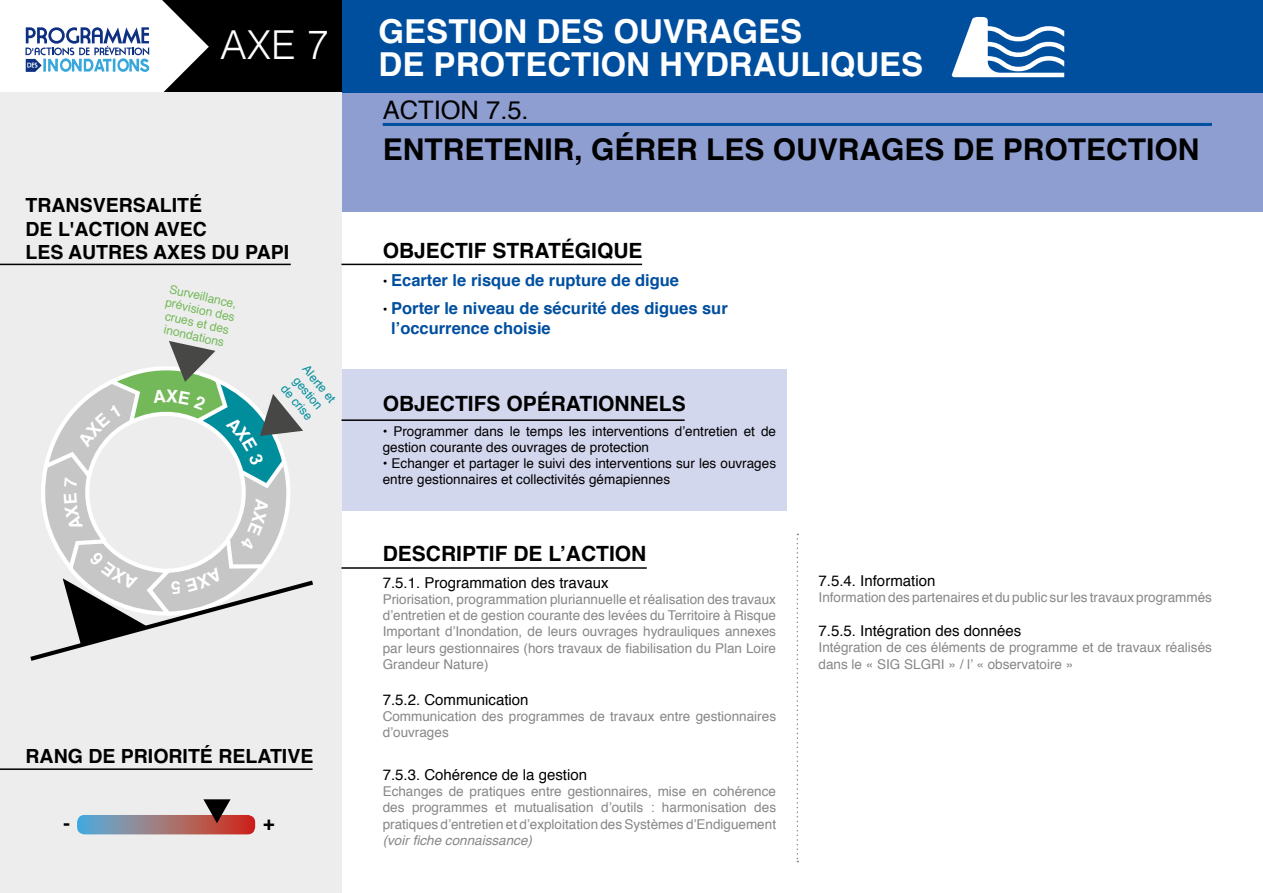
<style>
.page{position:relative;width:1263px;height:893px;background:#fff}
.page>*{position:absolute;margin:0;border:0;box-sizing:border-box;transform-origin:0 0}
.t1{font:300 39.9px "Helvetica";color:#fff}
.t2{font:700 33px/33px "Helvetica";color:#fff}
.t3{font:700 30px "Helvetica";color:#000}
.t4{font:25.5px "Helvetica";color:#000}
.t5{font:700 21px "Helvetica";color:#000}
.t6{font:700 19.5px/23.4px "Helvetica";color:#000}
.t7{font:700 16.5px/19.8px "Helvetica";color:#004f9f}
.t8{font:15px "Helvetica";color:#000}
.t9{font:13.5px/16.2px "Helvetica";color:#878787;text-align:justify}
.t10{font:13.5px/16.2px "Helvetica";color:#000}
.t11{font:italic 13.5px "Helvetica";color:#878787}
.t12{font:12px/13.5px "Helvetica";color:#74b959;text-align:center}
.t13{font:12px/14.4px "Helvetica";color:#008d9c}
.s1{font-weight:400;font-size:13.5px;color:#000}
</style>
<div class="page">
<div style="left:341px;top:369px;width:446px;height:141px;background:#d3d7ee"></div>
<div style="left:0;top:92px;width:1263px;height:120px;background:#8e9ed1"></div>
<div style="left:341px;top:0;width:922px;height:92px;background:#004f9f"></div>
<div style="left:159px;top:0;width:182px;height:92px;background:#000"></div>
<div style="left:0;top:92px;width:341px;height:801px;background:#ededed"></div>
<svg style="left:796px;top:534px;width:2px;height:328px"></svg>
<hr style="left:0;top:264px;width:291px;height:1px;background:#000">
<hr style="left:0;top:768px;width:313px;height:2px;background:#000">
<svg style="left:77px;top:799px;width:178px;height:35px"></svg>
<hr style="left:383px;top:123px;width:829px;height:3px;background:#004f9f">
<hr style="left:341px;top:264px;width:301px;height:1px;background:#000">
<hr style="left:341px;top:419px;width:344px;height:2px;background:#000">
<hr style="left:341px;top:567px;width:306px;height:2px;background:#000">
<svg style="left:26px;top:0;width:183px;height:92px"></svg>
<svg style="left:952px;top:16px;width:112px;height:61px"></svg>
<svg style="left:30px;top:341px;width:283px;height:320px"></svg>
<h1 class="t1" style="left:220px;top:11px;width:110px">AXE 7</h1>
<h3 class="t6" style="left:26px;top:194px;width:265px">TRANSVERSALITÉ<br>DE L'ACTION AVEC<br>LES AUTRES AXES DU PAPI</h3>
<p class="t12" style="left:170px;top:282px;width:72px;rotate:13deg">Surveillance, prévision des crues et des inondations</p>
<p class="t13" style="left:310px;top:362px;width:46px;rotate:51deg">Alerte et gestion de crise</p>
<h3 class="t6" style="left:26px;top:745px;width:289px">RANG DE PRIORITÉ RELATIVE</h3>
<h3 class="t6" style="left:63px;top:812px;width:8px">-</h3>
<h3 class="t6" style="left:263px;top:812px;width:13px">+</h3>
<h2 class="t2" style="left:379px;top:15px;width:546px">GESTION DES OUVRAGES<br>DE PROTECTION HYDRAULIQUES</h2>
<h3 class="t4" style="left:383px;top:90px;width:147px">ACTION 7.5.</h3>
<h3 class="t3" style="left:383px;top:125px;width:818px">ENTRETENIR, GÉRER LES OUVRAGES DE PROTECTION</h3>
<h3 class="t5" style="left:383px;top:233px;width:261px">OBJECTIF STRATÉGIQUE</h3>
<p class="t7" style="left:383px;top:271px;width:298px"><span class="s1">•</span> Ecarter le risque de rupture de digue</p>
<p class="t7" style="left:391px;top:299px;width:338px;text-indent:-8px"><span class="s1">•</span> Porter le niveau de sécurité des digues sur l’occurrence choisie</p>
<h3 class="t5" style="left:383px;top:387px;width:304px">OBJECTIFS OPÉRATIONNELS</h3>
<p class="t10" style="left:383px;top:423px;width:395px">• Programmer dans le temps les interventions d’entretien et de gestion courante des ouvrages de protection</p>
<p class="t10" style="left:383px;top:456px;width:395px">• Echanger et partager le suivi des interventions sur les ouvrages entre gestionnaires et collectivités gémapiennes</p>
<h3 class="t5" style="left:383px;top:537px;width:265px">DESCRIPTIF DE L’ACTION</h3>
<p class="t8" style="left:383px;top:571px;width:227px">7.5.1. Programmation des travaux</p>
<p class="t9" style="left:383px;top:592px;width:395px">Priorisation, programmation pluriannuelle et réalisation des travaux d’entretien et de gestion courante des levées du Territoire à Risque Important d’Inondation, de leurs ouvrages hydrauliques annexes par leurs gestionnaires (hors travaux de fiabilisation du Plan Loire Grandeur Nature)</p>
<p class="t8" style="left:383px;top:688px;width:147px">7.5.2. Communication</p>
<p class="t9" style="left:383px;top:709px;width:395px">Communication des programmes de travaux entre gestionnaires d’ouvrages</p>
<p class="t8" style="left:383px;top:763px;width:206px">7.5.3. Cohérence de la gestion</p>
<p class="t9" style="left:383px;top:784px;width:395px">Echanges de pratiques entre gestionnaires, mise en cohérence des programmes et mutualisation d’outils : harmonisation des pratiques d’entretien et d’exploitation des Systèmes d’Endiguement</p>
<p class="t11" style="left:383px;top:829px;width:151px">(voir fiche connaissance)</p>
<p class="t8" style="left:819px;top:569px;width:118px">7.5.4. Information</p>
<p class="t9" style="left:819px;top:590px;width:395px">Information des partenaires et du public sur les travaux programmés</p>
<p class="t8" style="left:819px;top:619px;width:204px">7.5.5. Intégration des données</p>
<p class="t9" style="left:819px;top:640px;width:395px">Intégration de ces éléments de programme et de travaux réalisés dans le « SIG SLGRI » / l’ « observatoire »</p>
</div>
